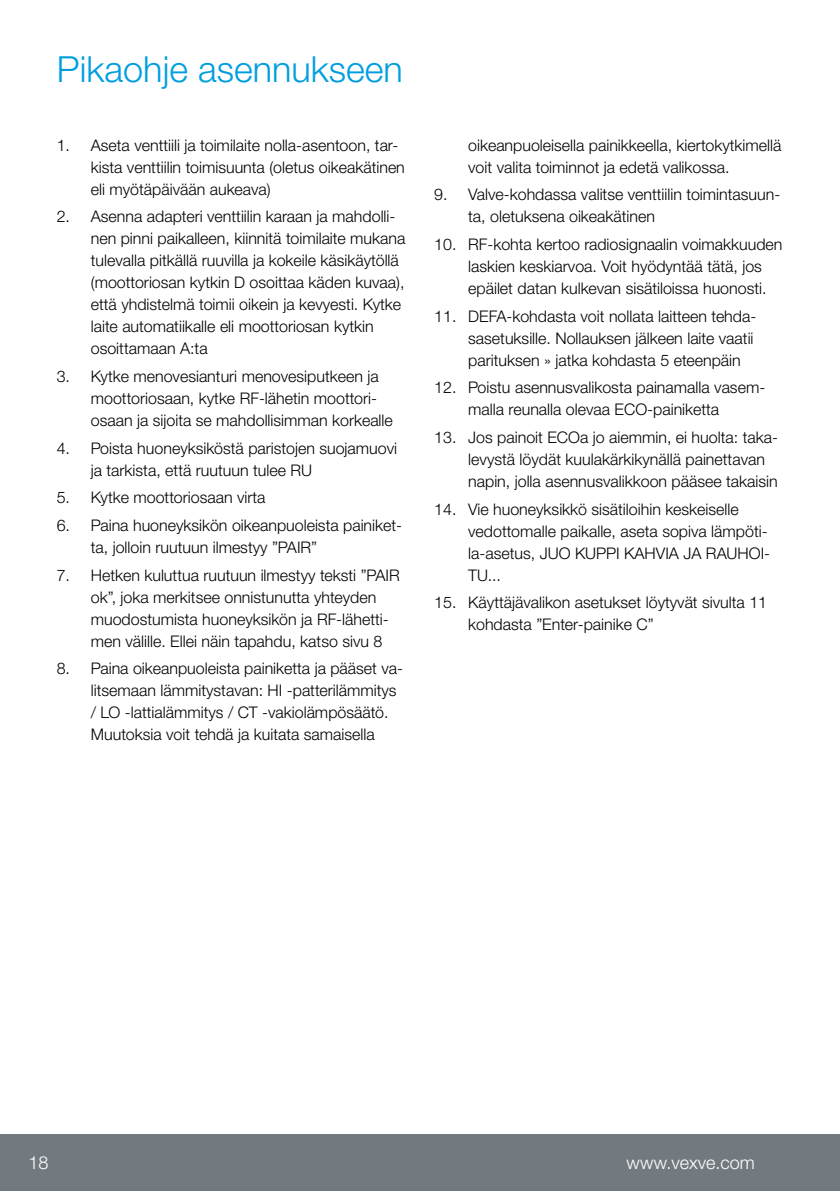
<style>
.page{position:relative;width:840px;height:1191px;background:#fff}
.page>*{position:absolute;margin:0;border:0;box-sizing:border-box;transform-origin:0 0}
.t1{font:300 36px "Helvetica Neue LTW1 G";color:#009ee0}
.t2{font:300 18px "Helvetica Neue LTW1 G";color:#fff}
.t3{font:300 16px/22px "Helvetica Neue LTW1 G";color:#000}
</style>
<div class="page">
<div style="left:0;top:1134px;width:839px;height:57px;background:#72797f"></div>
<hr style="left:839px;top:1134px;width:1px;height:57px;background:#72797f">
<h1 class="t1" style="left:57px;top:48px;width:347px">Pikaohje asennukseen</h1>
<p class="t3" style="left:91px;top:134px;width:315px;text-indent:-34px">1. Aseta venttiili ja toimilaite nolla-asentoon, tar&shy;kista venttiilin toimisuunta (oletus oikeakätinen eli myötäpäivään aukeava)</p>
<p class="t3" style="left:91px;top:205px;width:316px;text-indent:-34px">2. Asenna adapteri venttiilin karaan ja mahdolli&shy;nen pinni paikalleen, kiinnitä toimilaite mukana tulevalla pitkällä ruuvilla ja kokeile käsikäytöllä (moottoriosan kytkin D osoittaa käden kuvaa), että yhdistelmä toimii oikein ja kevyesti. Kytke laite automatiikalle eli moottoriosan kytkin osoittamaan A:ta</p>
<p class="t3" style="left:91px;top:365px;width:303px;text-indent:-34px">3. Kytke menovesianturi menovesiputkeen ja moottoriosaan, kytke RF-lähetin moottori&shy;osaan ja sijoita se mahdollisimman korkealle</p>
<p class="t3" style="left:91px;top:437px;width:307px;text-indent:-34px">4. Poista huoneyksiköstä paristojen suojamuovi ja tarkista, että ruutuun tulee RU</p>
<p class="t3" style="left:57px;top:486px;width:210px">5. Kytke moottoriosaan virta</p>
<p class="t3" style="left:91px;top:514px;width:312px;text-indent:-34px">6. Paina huoneyksikön oikeanpuoleista painiket&shy;ta, jolloin ruutuun ilmestyy ”PAIR”</p>
<p class="t3" style="left:91px;top:564px;width:310px;text-indent:-34px">7. Hetken kuluttua ruutuun ilmestyy teksti ”PAIR ok”, joka merkitsee onnistunutta yhteyden muodostumista huoneyksikön ja RF-lähetti&shy;men välille. Ellei näin tapahdu, katso sivu 8</p>
<p class="t3" style="left:91px;top:657px;width:313px;text-indent:-34px">8. Paina oikeanpuoleista painiketta ja pääset va&shy;litsemaan lämmitystavan: HI -patterilämmitys / LO -lattialämmitys / CT -vakiolämpösäätö.<br>Muutoksia voit tehdä ja kuitata samaisella</p>
<p class="t3" style="left:468px;top:134px;width:314px">oikeanpuoleisella painikkeella, kiertokytkimellä voit valita toiminnot ja edetä valikossa.</p>
<p class="t3" style="left:468px;top:183px;width:313px;text-indent:-34px">9. Valve-kohdassa valitse venttiilin toimintasuun&shy;ta, oletuksena oikeakätinen</p>
<p class="t3" style="left:468px;top:233px;width:315px;text-indent:-34px">10. RF-kohta kertoo radiosignaalin voimakkuuden laskien keskiarvoa. Voit hyödyntää tätä, jos epäilet datan kulkevan sisätiloissa huonosti.</p>
<p class="t3" style="left:468px;top:305px;width:289px;text-indent:-34px">11. DEFA-kohdasta voit nollata laitteen tehda&shy;sasetuksille. Nollauksen jälkeen laite vaatii parituksen » jatka kohdasta 5 eteenpäin</p>
<p class="t3" style="left:468px;top:376px;width:298px;text-indent:-34px">12. Poistu asennusvalikosta painamalla vasem&shy;malla reunalla olevaa ECO-painiketta</p>
<p class="t3" style="left:468px;top:426px;width:311px;text-indent:-34px">13. Jos painoit ECOa jo aiemmin, ei huolta: taka&shy;levystä löydät kuulakärkikynällä painettavan napin, jolla asennusvalikkoon pääsee takaisin</p>
<p class="t3" style="left:468px;top:498px;width:303px;text-indent:-34px">14. Vie huoneyksikkö sisätiloihin keskeiselle vedottomalle paikalle, aseta sopiva lämpöti&shy;la-asetus, JUO KUPPI KAHVIA JA RAUHOI-TU...</p>
<p class="t3" style="left:468px;top:591px;width:300px;text-indent:-34px">15. Käyttäjävalikon asetukset löytyvät sivulta 11 kohdasta ”Enter-painike C”</p>
<p class="t2" style="left:28px;top:1151px;width:22px">18</p>
<p class="t2" style="left:626px;top:1151px;width:130px">www.vexve.com</p>
</div>
